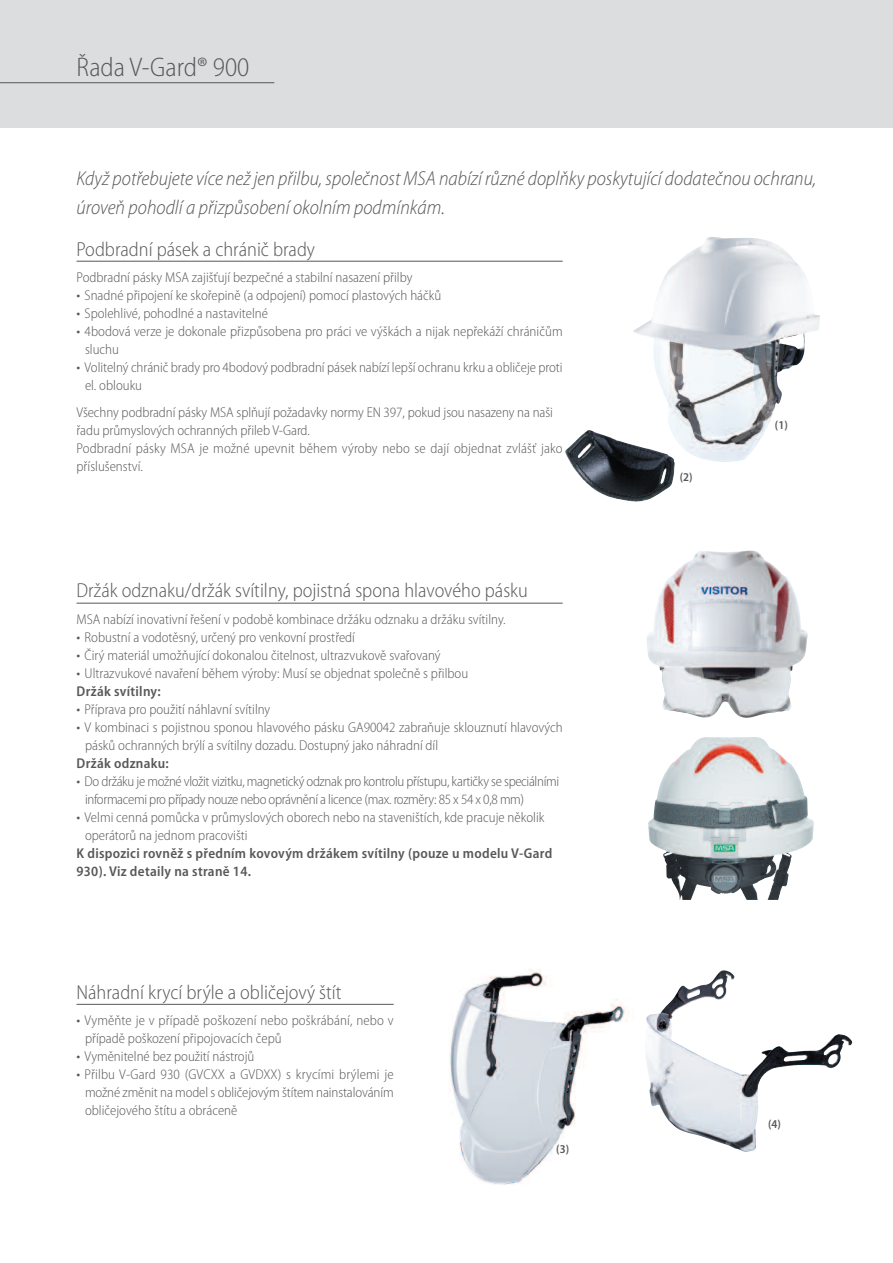
<style>
.page{position:relative;width:893px;height:1263px;background:#fff}
.page>*{position:absolute;margin:0;border:0;box-sizing:border-box;transform-origin:0 0}
.t1{font:300 semi-condensed 27px "Myriad Pro";color:#57585a}
.t2{font:italic 300 semi-condensed 20.25px/28.5px "Myriad Pro";color:#57585a}
.t3{font:300 semi-condensed 20.25px "Myriad Pro";color:#57585a}
.t4{font:300 semi-condensed 14.25px/18px "Myriad Pro";color:#57585a}
.t5{font:300 semi-condensed 14.25px/18px "Myriad Pro";letter-spacing:-.025em;color:#57585a}
.t6{font:600 semi-condensed 14.25px/18px "Myriad Pro";letter-spacing:.02em;color:#57585a}
.t7{font:600 semi-condensed 12px "Myriad Pro";color:#57585a}
.s1{font-size:15.6px}
.s2{font-weight:600}
</style>
<div class="page">
<div style="left:0;top:0;width:893px;height:128px;background:#dcdddf"></div>
<hr style="left:0;top:82px;width:274px;height:1px;background:#57585a">
<img style="left:633px;top:237px;width:187px;height:225px">
<img style="left:565px;top:430px;width:110px;height:72px">
<img style="left:647px;top:550px;width:161px;height:168px">
<img style="left:450px;top:969px;width:179px;height:216px">
<img style="left:646px;top:970px;width:206px;height:182px">
<img style="left:648px;top:737px;width:166px;height:163px">
<hr style="left:77px;top:261px;width:486px;height:1px;background:#57585a">
<hr style="left:77px;top:603px;width:486px;height:1px;background:#57585a">
<hr style="left:77px;top:1004px;width:317px;height:1px;background:#57585a">
<h1 class="t1" style="left:77px;top:52px;width:174px">Řada V-Gard® 900</h1>
<h2 class="t2" style="left:77px;top:165px;width:741px">Když potřebujetevíce nežjen přilbu,společnostMSA nabízí různé doplňky poskytující dodatečnou ochranu, úroveň pohodlí a přizpůsobení okolním podmínkám.</h2>
<h2 class="t3" style="left:77px;top:238px;width:240px">Podbradní pásek a chránič brady</h2>
<p class="t4" style="left:77px;top:269px;width:337px">Podbradní pásky MSA zajišťují bezpečné a stabilní nasazení přilby</p>
<p class="t4" style="left:77px;top:287px;width:366px"><span class="s1">•</span> Snadné připojení ke skořepině (a odpojení) pomocí plastových háčků</p>
<p class="t4" style="left:77px;top:305px;width:193px"><span class="s1">•</span> Spolehlivé, pohodlné a nastavitelné</p>
<p class="t4" style="left:85px;top:323px;width:479px;text-indent:-9px"><span class="s1">•</span> 4bodová verze je dokonale přizpůsobena pro práci ve výškách a nijak nepřekáží chráničům sluchu</p>
<p class="t4" style="left:85px;top:359px;width:479px;text-indent:-9px"><span class="s1">•</span> Volitelný chránič brady pro 4bodový podbradní pásek nabízí lepší ochranu krku a obličeje proti el. oblouku</p>
<p class="t4" style="left:77px;top:403px;width:488px">Všechny podbradní pásky MSA splňují požadavky normy EN 397, pokud jsou nasazeny na naši řadu průmyslových ochranných přileb V-Gard.<br>Podbradní pásky MSA je možné upevnit během výroby nebo se dají objednat zvlášť jako příslušenství.</p>
<h2 class="t3" style="left:77px;top:580px;width:453px">Držák odznaku/držák svítilny, pojistná spona hlavového pásku</h2>
<p class="t4" style="left:77px;top:610px;width:431px">MSA nabízí inovativní řešení v podobě kombinace držáku odznaku a držáku svítilny.</p>
<p class="t4" style="left:77px;top:628px;width:280px"><span class="s1">•</span> Robustní a vodotěsný, určený pro venkovní prostředí</p>
<p class="t4" style="left:77px;top:646px;width:366px"><span class="s1">•</span> Čirý materiál umožňující dokonalou čitelnost, ultrazvukově svařovaný</p>
<p class="t4" style="left:77px;top:664px;width:393px"><span class="s1">•</span> Ultrazvukové navaření během výroby: Musí se objednat společně s přilbou<br><span class="s2">Držák svítilny:</span></p>
<p class="t4" style="left:77px;top:700px;width:195px"><span class="s1">•</span> Příprava pro použití náhlavní svítilny</p>
<p class="t4" style="left:85px;top:718px;width:479px;text-indent:-9px"><span class="s1">•</span> V kombinaci s pojistnou sponou hlavového pásku GA90042 zabraňuje sklouznutí hlavových pásků ochranných brýlí a svítilny dozadu. Dostupný jako náhradní díl</p>
<p class="t6" style="left:77px;top:754px;width:94px">Držák odznaku:</p>
<p class="t5" style="left:85px;top:772px;width:476px;text-indent:-9px"><span class="s1">•</span> Do držáku je možné vložit vizitku, magnetický odznak pro kontrolu přístupu, kartičky se speciálními informacemi pro případy nouze nebo oprávnění a licence (max. rozměry: 85 x 54 x 0,8 mm)</p>
<p class="t4" style="left:85px;top:808px;width:461px;text-indent:-9px"><span class="s1">•</span> Velmi cenná pomůcka v průmyslových oborech nebo na staveništích, kde pracuje několik operátorů na jednom pracovišti</p>
<p class="t6" style="left:77px;top:844px;width:477px">K dispozici rovněž s předním kovovým držákem svítilny (pouze u modelu V-Gard<br>930). Viz detaily na straně 14.</p>
<h2 class="t3" style="left:77px;top:981px;width:266px">Náhradní krycí brýle a obličejový štít</h2>
<p class="t4" style="left:85px;top:1012px;width:310px;text-indent:-9px"><span class="s1">•</span> Vyměňte je v případě poškození nebo poškrábání, nebo v případě poškození připojovacích čepů</p>
<p class="t4" style="left:77px;top:1048px;width:179px"><span class="s1">•</span> Vyměnitelné bez použití nástrojů</p>
<p class="t4" style="left:85px;top:1066px;width:310px;text-align:justify;text-indent:-9px"><span class="s1">•</span> Přilbu V-Gard 930 (GVCXX a GVDXX) s krycími brýlemi je možné změnit na model s obličejovým štítem nainstalováním obličejového štítu a obráceně</p>
<p class="t7" style="left:556px;top:1142px;width:14px">(3)</p>
<p class="t7" style="left:680px;top:471px;width:14px">(2)</p>
<p class="t7" style="left:775px;top:419px;width:14px">(1)</p>
<p class="t7" style="left:768px;top:1117px;width:14px">(4)</p>
</div>
